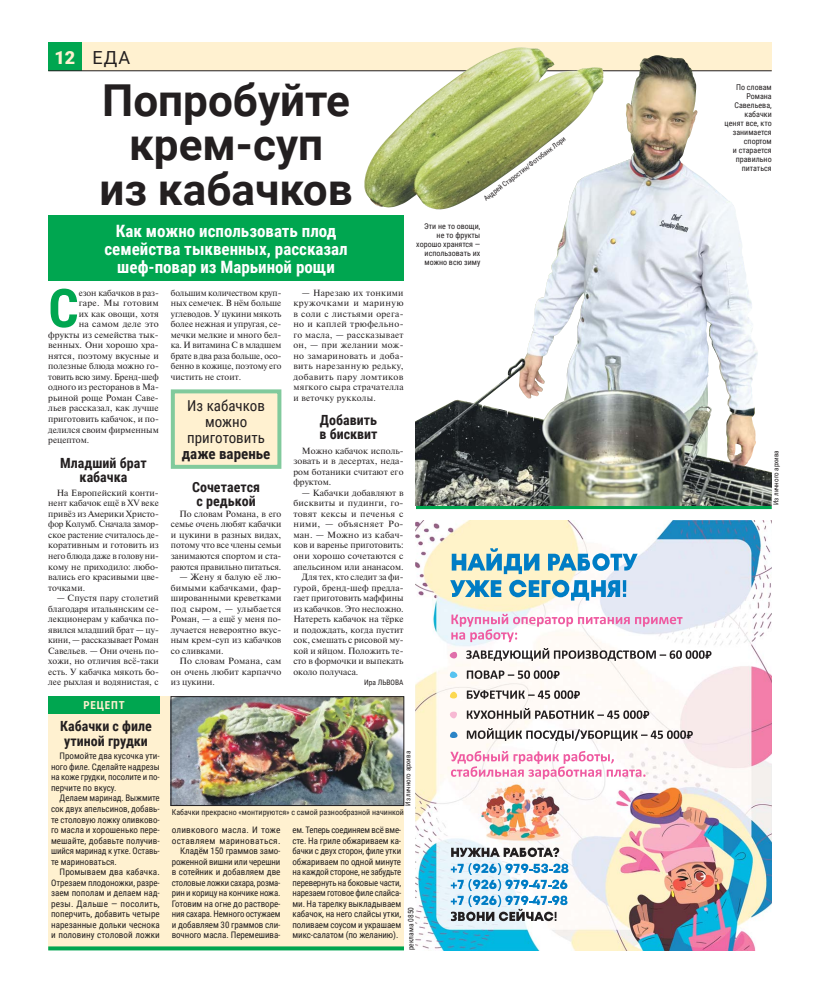
<style>
.page{position:relative;width:820px;height:993px;background:#fff}
.page>*{position:absolute;margin:0;border:0;box-sizing:border-box;transform-origin:0 0}
.t1{font:700 53.4px "Roboto Condensed";color:#00a650}
.t2{font:700 44px/44px "Roboto";color:#231f20;text-align:center}
.t3{font:18px "Roboto";color:#231f20}
.t4{font:700 17px/18px "Roboto Condensed";color:#fff;text-align:center}
.t5{font:15px/16px "Roboto Condensed";color:#231f20;text-align:center}
.t6{font:700 15px "Roboto Condensed";color:#231f20}
.t7{font:700 14px/14px "Roboto Condensed";color:#231f20;text-align:center}
.t8{font:700 11px "Roboto Condensed";letter-spacing:.075em;color:#fff1d0}
.t9{font:9px/10.5px "Newton C";color:#231f20;text-align:justify}
.t10{font:9px/10.5px "Roboto Condensed";letter-spacing:-.01em;color:#231f20;text-align:justify}
.t11{font:9px "Newton C";letter-spacing:.02em;color:#231f20}
.t12{font:9px "Newton C";letter-spacing:.025em;color:#231f20}
.t13{font:9px "Newton C";letter-spacing:.04em;color:#231f20}
.t14{font:8px/9px "Roboto Condensed";color:#231f20;text-align:right}
.t15{font:7.5px "Roboto Condensed";color:#231f20}
.t16{font:7px "Roboto Condensed";color:#231f20}
.s1{font-weight:900;color:#fff1d0}
</style>
<div class="page">
<div style="left:48px;top:43px;width:723px;height:28px;background:#fff1d0"></div>
<div style="left:48px;top:43px;width:33px;height:28px;background:#00a650"></div>
<hr style="left:48px;top:71px;width:723px;height:1px;background:#231f20">
<svg style="left:416px;top:505px;width:355px;height:4px"></svg>
<div style="left:173px;top:391px;width:106px;height:75px;background:#fff1d0"></div>
<div style="left:171px;top:389px;width:110px;height:79px;border:4px solid #81ca9c"></div>
<img style="left:416px;top:55px;width:338px;height:450px">
<div style="left:48px;top:696px;width:356px;height:254px;background:#fff1d0"></div>
<img style="left:173px;top:698px;width:229px;height:105px">
<div style="left:171px;top:696px;width:233px;height:109px;border:1px solid #231f20"></div>
<svg style="left:48px;top:946px;width:356px;height:4px"></svg>
<div style="left:48px;top:215px;width:356px;height:66px;background:#00a650"></div>
<img style="left:415px;top:520px;width:356px;height:430px">
<svg style="left:449px;top:670px;width:9px;height:8px"></svg>
<svg style="left:448px;top:690px;width:10px;height:8px"></svg>
<svg style="left:448px;top:711px;width:10px;height:8px"></svg>
<svg style="left:449px;top:730px;width:9px;height:7px"></svg>
<svg style="left:450px;top:750px;width:195px;height:29px"></svg>
<svg style="left:448px;top:613px;width:263px;height:47px"></svg>
<svg style="left:466px;top:670px;width:93px;height:8px"></svg>
<svg style="left:466px;top:690px;width:113px;height:8px"></svg>
<svg style="left:466px;top:707px;width:183px;height:11px"></svg>
<svg style="left:466px;top:727px;width:226px;height:13px"></svg>
<svg style="left:451px;top:847px;width:108px;height:9px"></svg>
<svg style="left:450px;top:862px;width:118px;height:58px"></svg>
<svg style="left:450px;top:548px;width:187px;height:52px;background:#9cc6d1"></svg>
<div style="left:48px;top:696px;width:112px;height:17px;background:#00a650"></div>
<img style="left:363px;top:47px;width:240px;height:164px">
<h3 class="t3" style="left:54px;top:47px;width:77px"><span class="s1">12</span> ЕДА</h3>
<h2 class="t2" style="left:99px;top:79px;width:255px">Попробуйте крем-суп<br>из кабачков</h2>
<h3 class="t4" style="left:104px;top:222px;width:245px">Как можно использовать плод семейства тыквенных, рассказал шеф-повар из Марьиной рощи</h3>
<h1 class="t1" style="left:48px;top:277px;width:32px">С</h1>
<p class="t9" style="left:79px;top:288px;width:82px">езон кабачков в раз-</p>
<p class="t12" style="left:79px;top:299px;width:81px">гаре. Мы готовим</p>
<p class="t9" style="left:79px;top:309px;width:81px">их как овощи, хотя</p>
<p class="t11" style="left:79px;top:321px;width:81px">на самом деле это</p>
<p class="t9" style="left:48px;top:330px;width:112px">фрукты из семейства тык-</p>
<p class="t9" style="left:48px;top:340px;width:112px">венных. Они хорошо хра-</p>
<p class="t9" style="left:48px;top:351px;width:112px">нятся, поэтому вкусные и</p>
<p class="t9" style="left:48px;top:362px;width:112px">полезные блюда можно го-</p>
<p class="t9" style="left:48px;top:372px;width:112px">товить всю зиму. Бренд-шеф</p>
<p class="t9" style="left:48px;top:383px;width:112px">одного из ресторанов в Ма-</p>
<p class="t9" style="left:48px;top:393px;width:112px">рьиной роще Роман Саве-</p>
<p class="t9" style="left:48px;top:404px;width:112px">льев рассказал, как лучше</p>
<p class="t9" style="left:48px;top:414px;width:112px">приготовить кабачок, и по-</p>
<p class="t9" style="left:48px;top:425px;width:112px">делился своим фирменным</p>
<p class="t9" style="left:48px;top:435px;width:42px">рецептом.</p>
<h3 class="t7" style="left:60px;top:455px;width:88px">Младший брат кабачка</h3>
<p class="t9" style="left:48px;top:488px;width:112px;text-indent:9px">На Европейский конти&shy;нент кабачок ещё в XV веке привёз из Америки Христо&shy;фор Колумб. Сначала замор&shy;ское растение считалось де&shy;коративным и готовить из него блюда даже в голову ни&shy;кому не приходило: любо&shy;вались его красивыми цве&shy;точками.</p>
<p class="t9" style="left:48px;top:593px;width:112px;text-indent:9px">— Спустя пару столетий благодаря итальянским се&shy;лекционерам у кабачка по&shy;явился младший брат — цу&shy;кини, — рассказывает Роман Савельев. — Они очень по&shy;хожи, но отличия всё-таки есть. У кабачка мякоть бо&shy;лее рыхлая и водянистая, с</p>
<p class="t8" style="left:83px;top:698px;width:43px">РЕЦЕПТ</p>
<h3 class="t7" style="left:60px;top:718px;width:93px;line-height:15px;text-align:left">Кабачки с филе утиной грудки</h3>
<p class="t9" style="left:171px;top:288px;width:112px">большим количеством круп&shy;ных семечек. В нём больше углеводов. У цукини мякоть более нежная и упругая, се&shy;мечки мелкие и много бел&shy;ка. И витамина С в младшем брате в два раза больше, осо&shy;бенно в кожице, поэтому его чистить не стоит.</p>
<h3 class="t5" style="left:187px;top:397px;width:79px">Из кабачков можно приготовить</h3>
<h3 class="t6" style="left:182px;top:444px;width:90px">даже варенье</h3>
<h3 class="t7" style="left:192px;top:480px;width:69px">Сочетается с редькой</h3>
<p class="t9" style="left:171px;top:509px;width:112px;text-indent:9px">По словам Романа, в его семье очень любят кабачки и цукини в разных видах, потому что все члены семьи занимаются спортом и ста&shy;раются правильно питаться.</p>
<p class="t9" style="left:171px;top:572px;width:112px;text-indent:9px">— Жену я балую её лю&shy;бимыми кабачками, фар&shy;шированными креветками под сыром, — улыбается Роман, — а ещё у меня по&shy;лучается невероятно вкус&shy;ным крем-суп из кабачков со сливками.</p>
<p class="t9" style="left:171px;top:656px;width:112px;text-indent:9px">По словам Романа, сам он очень любит карпаччо из цукини.</p>
<p class="t9" style="left:293px;top:288px;width:112px;text-indent:9px">— Нарезаю их тонкими кружочками и мариную в соли с листьями орега&shy;но и каплей трюфельно&shy;го масла, — рассказывает он, — при желании мож&shy;но замариновать и доба&shy;вить нарезанную редьку, добавить пару ломтиков мягкого сыра страчателла и веточку рукколы.</p>
<h3 class="t7" style="left:319px;top:413px;width:60px;text-align:left">Добавить в бисквит</h3>
<p class="t9" style="left:293px;top:446px;width:112px;text-indent:9px">Можно кабачок исполь&shy;зовать и в десертах, неда&shy;ром ботаники считают его фруктом.</p>
<p class="t9" style="left:302px;top:488px;width:103px">— Кабачки добавляют в</p>
<p class="t11" style="left:293px;top:500px;width:112px">бисквиты и пудинги, го-</p>
<p class="t12" style="left:293px;top:510px;width:112px">товят кексы и печенья с</p>
<p class="t13" style="left:293px;top:521px;width:112px">ними, — объясняет Ро-</p>
<p class="t9" style="left:293px;top:530px;width:112px">ман. — Можно из кабач-</p>
<p class="t9" style="left:293px;top:541px;width:112px">ков и варенье приготовить:</p>
<p class="t9" style="left:293px;top:551px;width:112px">они хорошо сочетаются с</p>
<p class="t9" style="left:293px;top:562px;width:112px">апельсином или ананасом.</p>
<p class="t9" style="left:302px;top:572px;width:103px">Для тех, кто следит за фи-</p>
<p class="t9" style="left:293px;top:583px;width:112px">гурой, бренд-шеф предла-</p>
<p class="t9" style="left:293px;top:593px;width:112px">гает приготовить маффины</p>
<p class="t9" style="left:293px;top:604px;width:112px">из кабачков. Это несложно.</p>
<p class="t9" style="left:293px;top:614px;width:112px">Натереть кабачок на тёрке</p>
<p class="t9" style="left:293px;top:625px;width:112px">и подождать, когда пустит</p>
<p class="t9" style="left:293px;top:635px;width:112px">сок, смешать с рисовой му-</p>
<p class="t9" style="left:293px;top:646px;width:112px">кой и яйцом. Положить те-</p>
<p class="t9" style="left:293px;top:656px;width:112px">сто в формочки и выпекать</p>
<p class="t9" style="left:293px;top:667px;width:66px">около получаса.</p>
<p class="t15" style="left:364px;top:678px;width:41px">Ира ЛЬВОВА</p>
<p class="t16" style="left:482px;top:196px;width:103px;rotate:-37deg">Андрей Старостин/Фотобанк Лори</p>
<p class="t14" style="left:416px;top:222px;width:66px">Эти не то овощи, не то фрукты хорошо хранятся — использовать их можно всю зиму</p>
<p class="t10" style="left:51px;top:750px;width:110px;text-indent:9px">Промойте два кусочка ути&shy;ного филе. Сделайте надрезы на коже грудки, посолите и по&shy;перчите по вкусу.</p>
<p class="t10" style="left:51px;top:792px;width:110px;text-indent:9px">Делаем маринад. Выжмите сок двух апельсинов, добавь&shy;те столовую ложку оливково&shy;го масла и хорошенько пере&shy;мешайте, добавьте получив&shy;шийся маринад к утке. Оставь&shy;те мариноваться.</p>
<p class="t10" style="left:51px;top:866px;width:110px;text-indent:9px">Промываем два кабачка.<br>Отрезаем плодоножки, разре&shy;заем пополам и делаем над&shy;резы. Дальше — посолить, поперчить, добавить четыре нарезанные дольки чеснока и половину столовой ложки</p>
<p class="t16" style="left:404px;top:805px;width:56px;rotate:-90deg">Из личного архива</p>
<p class="t14" style="left:172px;top:807px;width:233px">Кабачки прекрасно «монтируются» с самой разнообразной начинкой</p>
<p class="t10" style="left:172px;top:824px;width:110px;text-align:right">оливкового масла. И тоже оставляем мариноваться.<br>Кладём 150 граммов замо&shy;роженной вишни или черешни в сотейник и добавляем две столовые ложки сахара, розма&shy;рин и корицу на кончике ножа.<br>Готовим на огне до растворе&shy;ния сахара. Немного остужаем и добавляем 30 граммов сли&shy;вочного масла. Перемешива-</p>
<p class="t10" style="left:292px;top:824px;width:110px">ем. Теперь соединяем всё вме&shy;сте. На гриле обжариваем ка&shy;бачки с двух сторон, филе утки обжариваем по одной минуте на каждой стороне, не забудьте перевернуть на боковые части, нарезаем готовое филе слайса&shy;ми. На тарелку выкладываем кабачок, на него слайсы утки, поливаем соусом и украшаем микс-салатом (по желанию).</p>
<p class="t15" style="left:406px;top:950px;width:45px;rotate:-90deg">реклама 0850</p>
<p class="t14" style="left:724px;top:82px;width:49px">По словам<br>Романа<br>Савельева, кабачки ценят все, кто занимается спортом<br>и старается правильно питаться</p>
<p class="t16" style="left:771px;top:505px;width:56px;rotate:-90deg">Из личного архива</p>
</div>
